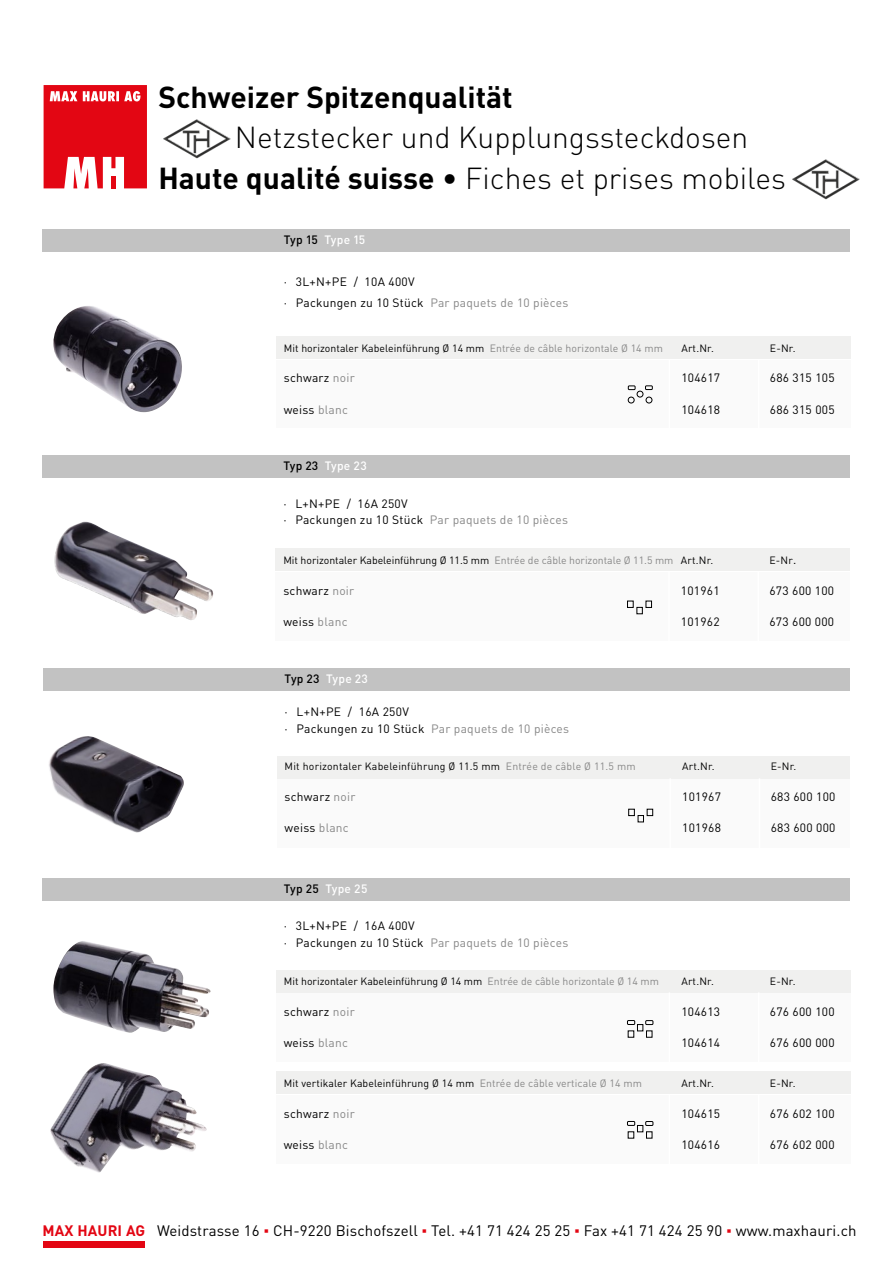
<style>
.page{position:relative;width:893px;height:1263px;background:#fff}
.page>*{position:absolute;margin:0;border:0;box-sizing:border-box;transform-origin:0 0}
.t1{font:300 30px/40.5px "DINOT";color:#000}
.t2{font:700 30px "DINOT";color:#000}
.t3{font:15px "DINOT";letter-spacing:.01em;color:#000}
.t4{font:12px/16.5px "DINOT";letter-spacing:.02em;color:#000}
.t5{font:500 12px "DINOT";letter-spacing:.02em;color:#fff}
.t6{font:500 12px "DINOT";letter-spacing:-.02em;color:#fff}
.t7{font:10.5px "DINOT";letter-spacing:.005em;color:#000}
.s1{font-weight:700}
.s2{font-weight:500}
.s3{color:#000}
.s4{color:#878787}
.s5{font-size:12px}
.s6{font-weight:700;color:#e30613}
.s7{font-family:"Arial";font-weight:900;color:#e30613}
</style>
<div class="page">
<div style="left:44px;top:1241px;width:101px;height:6px;background:#e30613"></div>
<svg style="left:44px;top:85px;width:103px;height:103px"></svg>
<img style="left:163px;top:119px;width:68px;height:40px">
<img style="left:792px;top:159px;width:68px;height:40px">
<div style="left:43px;top:230px;width:807px;height:22px;background:#c2c2c2"></div>
<div style="left:276px;top:336px;width:574px;height:23px;background:#f0f0ef"></div>
<div style="left:276px;top:360px;width:574px;height:68px;background:#fafafa"></div>
<hr style="left:669px;top:359px;width:1px;height:70px;background:#fff">
<hr style="left:758px;top:359px;width:1px;height:70px;background:#fff">
<img style="left:53px;top:306px;width:129px;height:106px">
<svg style="left:628px;top:386px;width:24px;height:17px"></svg>
<div style="left:43px;top:668px;width:806px;height:23px;background:#c2c2c2"></div>
<div style="left:43px;top:455px;width:807px;height:23px;background:#c2c2c2"></div>
<div style="left:276px;top:549px;width:574px;height:22px;background:#f0f0ef"></div>
<div style="left:276px;top:572px;width:574px;height:69px;background:#fafafa"></div>
<hr style="left:668px;top:571px;width:2px;height:73px;background:#fff">
<hr style="left:757px;top:571px;width:2px;height:73px;background:#fff">
<div style="left:627px;top:601px;width:6px;height:7px;border:1px solid #000"></div>
<div style="left:637px;top:607px;width:6px;height:7px;border:1px solid #000"></div>
<div style="left:646px;top:601px;width:6px;height:7px;border:1px solid #000"></div>
<img style="left:54px;top:522px;width:159px;height:98px">
<div style="left:277px;top:756px;width:573px;height:22px;background:#f0f0ef"></div>
<div style="left:277px;top:780px;width:573px;height:68px;background:#fafafa"></div>
<hr style="left:669px;top:778px;width:2px;height:73px;background:#fff">
<hr style="left:759px;top:778px;width:1px;height:73px;background:#fff">
<div style="left:628px;top:809px;width:7px;height:7px;border:1px solid #000"></div>
<div style="left:638px;top:815px;width:6px;height:7px;border:1px solid #000"></div>
<div style="left:647px;top:809px;width:6px;height:7px;border:1px solid #000"></div>
<img style="left:49px;top:736px;width:135px;height:97px">
<div style="left:43px;top:878px;width:807px;height:22px;background:#c2c2c2"></div>
<img style="left:53px;top:941px;width:158px;height:92px">
<img style="left:50px;top:1063px;width:157px;height:110px">
<div style="left:276px;top:970px;width:574px;height:22px;background:#f0f0ef"></div>
<div style="left:276px;top:1072px;width:574px;height:22px;background:#f0f0ef"></div>
<div style="left:276px;top:994px;width:574px;height:68px;background:#fafafa"></div>
<div style="left:276px;top:1095px;width:574px;height:69px;background:#fafafa"></div>
<hr style="left:669px;top:992px;width:1px;height:73px;background:#fff">
<hr style="left:758px;top:992px;width:1px;height:74px;background:#fff">
<hr style="left:669px;top:1094px;width:1px;height:73px;background:#fff">
<hr style="left:758px;top:1094px;width:1px;height:73px;background:#fff">
<div style="left:627px;top:1020px;width:8px;height:5px;border:1px solid #000"></div>
<div style="left:645px;top:1020px;width:8px;height:5px;border:1px solid #000"></div>
<svg style="left:628px;top:1031px;width:6px;height:6px"></svg>
<div style="left:637px;top:1024px;width:6px;height:7px;border:1px solid #000"></div>
<svg style="left:646px;top:1031px;width:6px;height:6px"></svg>
<svg style="left:627px;top:1121px;width:8px;height:4px"></svg>
<div style="left:645px;top:1121px;width:8px;height:5px;border:1px solid #000"></div>
<div style="left:637px;top:1125px;width:6px;height:7px;border:1px solid #000"></div>
<div style="left:646px;top:1131px;width:6px;height:7px;border:1px solid #000"></div>
<h1 class="t2" style="left:158px;top:78px;width:356px">Schweizer Spitzenqualität</h1>
<h1 class="t1" style="left:158px;top:117px;width:629px;text-indent:76px">Netzstecker und Kupplungssteckdosen<br><span class="s1">Haute qualité suisse</span> <span class="s2">•</span> Fiches et prises mobiles</h1>
<p class="t6" style="left:284px;top:232px;width:83px"><span class="s3">Typ 15</span> Type 15</p>
<p class="t4" style="left:284px;top:271px;width:286px;line-height:21px">· 3L+N+PE / 10A 400V<br>· Packungen zu 10 Stück <span class="s4">Par paquets de 10 pièces</span></p>
<p class="t7" style="left:284px;top:341px;width:381px">Mit horizontaler Kabeleinführung Ø 14 mm <span class="s4">Entrée de câble horizontale Ø 14 mm</span></p>
<p class="t7" style="left:681px;top:341px;width:34px">Art.Nr.</p>
<p class="t7" style="left:770px;top:341px;width:27px">E-Nr.</p>
<p class="t4" style="left:284px;top:370px;width:72px">schwarz <span class="s4">noir</span></p>
<p class="t4" style="left:681px;top:370px;width:40px">104617</p>
<p class="t4" style="left:770px;top:370px;width:66px">686 315 105</p>
<p class="t4" style="left:284px;top:401px;width:66px">weiss <span class="s4">blanc</span></p>
<p class="t4" style="left:681px;top:401px;width:40px">104618</p>
<p class="t4" style="left:770px;top:401px;width:66px">686 315 005</p>
<p class="t5" style="left:283px;top:458px;width:85px"><span class="s3">Typ 23</span> Type 23</p>
<p class="t4" style="left:283px;top:495px;width:286px">· L+N+PE / 16A 250V<br>· Packungen zu 10 Stück <span class="s4">Par paquets de 10 pièces</span></p>
<p class="t7" style="left:283px;top:553px;width:432px">Mit horizontaler Kabeleinführung Ø 11.5 mm <span class="s4">Entrée de câble horizontale Ø 11.5 mm</span> Art.Nr.</p>
<p class="t7" style="left:769px;top:553px;width:28px">E-Nr<span class="s5">.</span></p>
<p class="t4" style="left:283px;top:582px;width:72px">schwarz <span class="s4">noir</span></p>
<p class="t4" style="left:681px;top:582px;width:40px">101961</p>
<p class="t4" style="left:769px;top:582px;width:66px">673 600 100</p>
<p class="t4" style="left:283px;top:613px;width:66px">weiss <span class="s4">blanc</span></p>
<p class="t4" style="left:681px;top:613px;width:40px">101962</p>
<p class="t4" style="left:769px;top:613px;width:66px">673 600 000</p>
<p class="t5" style="left:285px;top:671px;width:85px"><span class="s3">Typ 23</span> Type 23</p>
<p class="t4" style="left:285px;top:704px;width:286px">· L+N+PE / 16A 250V<br>· Packungen zu 10 Stück <span class="s4">Par paquets de 10 pièces</span></p>
<p class="t7" style="left:285px;top:760px;width:353px">Mit horizontaler Kabeleinführung Ø 11.5 mm <span class="s4">Entrée de câble Ø 11.5 mm</span></p>
<p class="t7" style="left:682px;top:760px;width:34px">Art.Nr.</p>
<p class="t7" style="left:771px;top:760px;width:27px">E-Nr.</p>
<p class="t4" style="left:285px;top:788px;width:72px">schwarz <span class="s4">noir</span></p>
<p class="t4" style="left:682px;top:788px;width:40px">101967</p>
<p class="t4" style="left:771px;top:788px;width:66px">683 600 100</p>
<p class="t4" style="left:285px;top:819px;width:66px">weiss <span class="s4">blanc</span></p>
<p class="t4" style="left:682px;top:819px;width:40px">101968</p>
<p class="t4" style="left:771px;top:819px;width:66px">683 600 000</p>
<p class="t5" style="left:284px;top:881px;width:85px"><span class="s3">Typ 25</span> Type 25</p>
<p class="t4" style="left:284px;top:918px;width:286px">· 3L+N+PE / 16A 400V<br>· Packungen zu 10 Stück <span class="s4">Par paquets de 10 pièces</span></p>
<p class="t7" style="left:284px;top:975px;width:377px">Mit horizontaler Kabeleinführung Ø 14 mm <span class="s4">Entrée de câble horizontale Ø 14 mm</span></p>
<p class="t7" style="left:681px;top:975px;width:34px">Art.Nr.</p>
<p class="t7" style="left:770px;top:975px;width:27px">E-Nr.</p>
<p class="t4" style="left:284px;top:1003px;width:72px">schwarz <span class="s4">noir</span></p>
<p class="t4" style="left:681px;top:1003px;width:40px">104613</p>
<p class="t4" style="left:770px;top:1003px;width:66px">676 600 100</p>
<p class="t4" style="left:284px;top:1034px;width:66px">weiss <span class="s4">blanc</span></p>
<p class="t4" style="left:681px;top:1034px;width:40px">104614</p>
<p class="t4" style="left:770px;top:1034px;width:66px">676 600 000</p>
<p class="t7" style="left:284px;top:1076px;width:360px">Mit vertikaler Kabeleinführung Ø 14 mm <span class="s4">Entrée de câble verticale Ø 14 mm</span></p>
<p class="t7" style="left:681px;top:1076px;width:34px">Art.Nr.</p>
<p class="t7" style="left:770px;top:1076px;width:27px">E-Nr.</p>
<p class="t4" style="left:284px;top:1105px;width:72px">schwarz <span class="s4">noir</span></p>
<p class="t4" style="left:681px;top:1105px;width:40px">104615</p>
<p class="t4" style="left:770px;top:1105px;width:66px">676 602 100</p>
<p class="t4" style="left:284px;top:1136px;width:66px">weiss <span class="s4">blanc</span></p>
<p class="t4" style="left:681px;top:1136px;width:40px">104616</p>
<p class="t4" style="left:770px;top:1136px;width:66px">676 602 000</p>
<p class="t3" style="left:43px;top:1221px;width:816px"><span class="s6">MAX HAURI AG</span> Weidstrasse 16 <span class="s7">▪</span> CH-9220 Bischofszell <span class="s7">▪</span> Tel. +41 71 424 25 25 <span class="s7">▪</span> Fax +41 71 424 25 90 <span class="s7">▪</span> www.maxhauri.ch</p>
</div>
